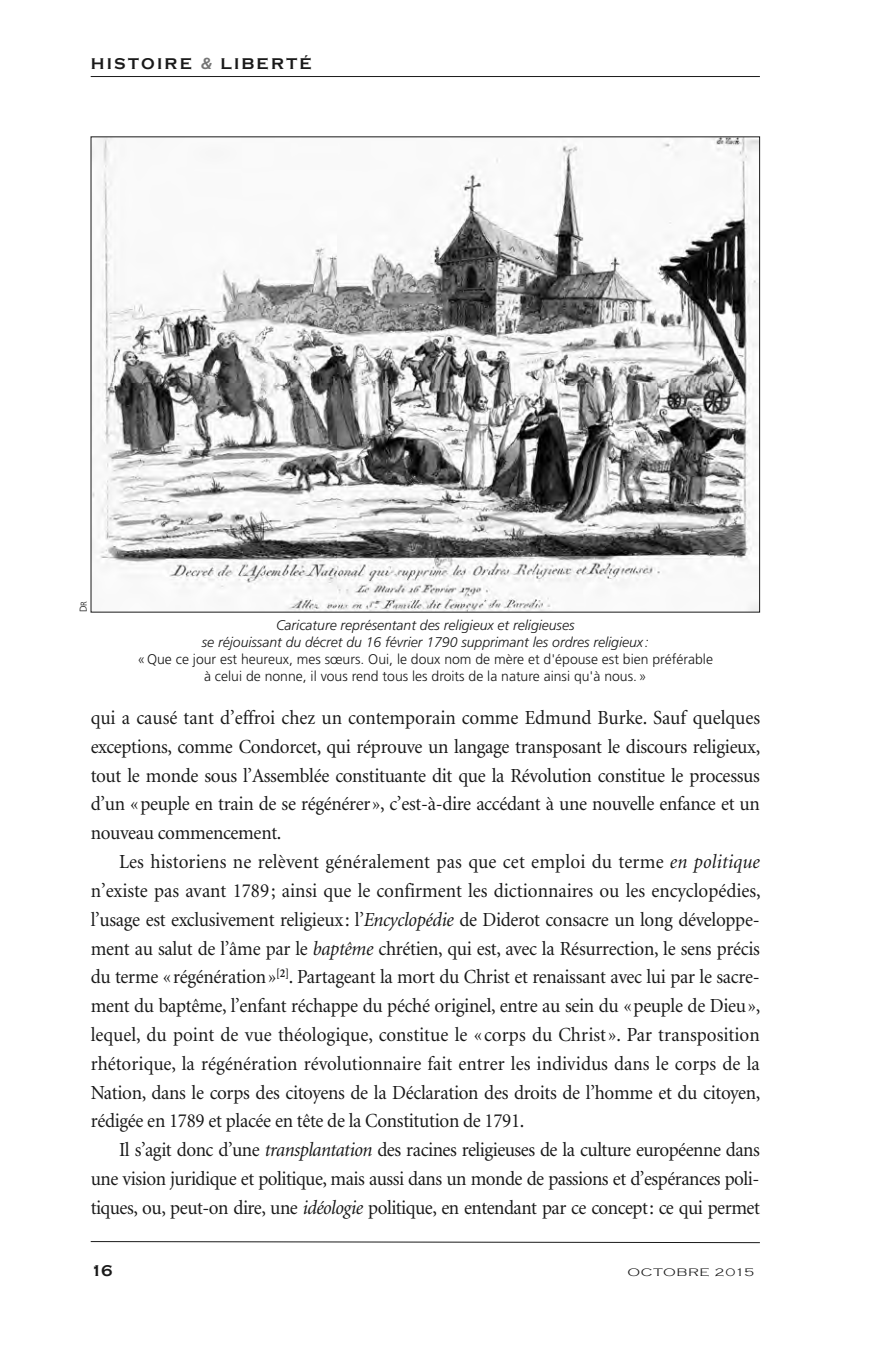
<style>
.page{position:relative;width:879px;height:1361px;background:#fff}
.page>*{position:absolute;margin:0;border:0;box-sizing:border-box;transform-origin:0 0}
.t1{font:20px/28.8px "Minion";letter-spacing:-.015em;color:#191919;text-align:justify;scale:.95 1}
.t2{font:700 16px "Copperplate Gothic";letter-spacing:.14em;color:#191919}
.t3{font:300 14px/16.8px "Frutiger";color:#191919;text-align:center}
.t4{font:italic 300 14px/16.8px "Frutiger";color:#191919;text-align:center}
.t5{font:300 11.2px "Copperplate Gothic";letter-spacing:.05em;color:#191919;scale:1.25 1}
.t6{font:300 10px "Frutiger";color:#191919}
.s1{font-family:"Frutiger";font-style:italic;color:#757575}
.s2{font-size:8.4px}
.s3{font-style:italic}
</style>
<div class="page">
<hr style="left:91px;top:76px;width:669px;height:1px;background:#191919">
<svg style="left:90px;top:1241px;width:552px;height:1px"></svg>
<img style="left:93px;top:139px;width:665px;height:471px">
<p class="t2" style="left:91px;top:55px;width:222px">HISTOIRE <span class="s1">&amp;</span> LIBERTÉ</p>
<p class="t6" style="left:79px;top:612px;width:13px;rotate:-90deg">D<span class="s2">R</span></p>
<p class="t4" style="left:202px;top:618px;width:448px">Caricature représentant des religieux et religieuses<br>se réjouissant du décret du 16 février 1790 supprimant les ordres religieux:</p>
<p class="t3" style="left:137px;top:651px;width:577px">«Que ce jour est heureux, mes sœurs. Oui, le doux nom de mère et d'épouse est bien préférable à celui de nonne, il vous rend tous les droits de la nature ainsi qu'à nous.»</p>
<p class="t1" style="left:91px;top:705px;width:706px">qui a causé tant d’effroi chez un contemporain comme Edmund Burke. Sauf quelques exceptions, comme Condorcet, qui réprouve un langage transposant le discours religieux, tout le monde sous l’Assemblée constituante dit que la Révolution constitue le processus d’un «peuple en train de se régénérer», c’est-à-dire accédant à une nouvelle enfance et un nouveau commencement.</p>
<p class="t1" style="left:91px;top:849px;width:706px;text-indent:28px">Les historiens ne relèvent généralement pas que cet emploi du terme <span class="s3">en politique </span>n’existe pas avant 1789; ainsi que le confirment les dictionnaires ou les encyclopédies, l’usage est exclusivement religieux: l’<span class="s3">Encyclopédie</span> de Diderot consacre un long développe&shy;ment au salut de l’âme par le <span class="s3">baptême</span> chrétien, qui est, avec la Résurrection, le sens précis du terme «régénération»<sup>[2]</sup>. Partageant la mort du Christ et renaissant avec lui par le sacre&shy;ment du baptême, l’enfant réchappe du péché originel, entre au sein du «peuple de Dieu», lequel, du point de vue théologique, constitue le «corps du Christ». Par transposition rhétorique, la régénération révolutionnaire fait entrer les individus dans le corps de la Nation, dans le corps des citoyens de la Déclaration des droits de l’homme et du citoyen, rédigée en 1789 et placée en tête de la Constitution de 1791.</p>
<p class="t1" style="left:91px;top:1137px;width:706px;text-indent:28px">Il s’agit donc d’une <span class="s3">transplantation</span> des racines religieuses de la culture européenne dans une vision juridique et politique, mais aussi dans un monde de passions et d’espérances poli&shy;tiques, ou, peut-on dire, une <span class="s3">idéologie</span> politique, en entendant par ce concept: ce qui permet</p>
<p class="t2" style="left:91px;top:1262px;width:23px">16</p>
<p class="t5" style="left:627px;top:1266px;width:103px">OCTOBRE 2015</p>
</div>
